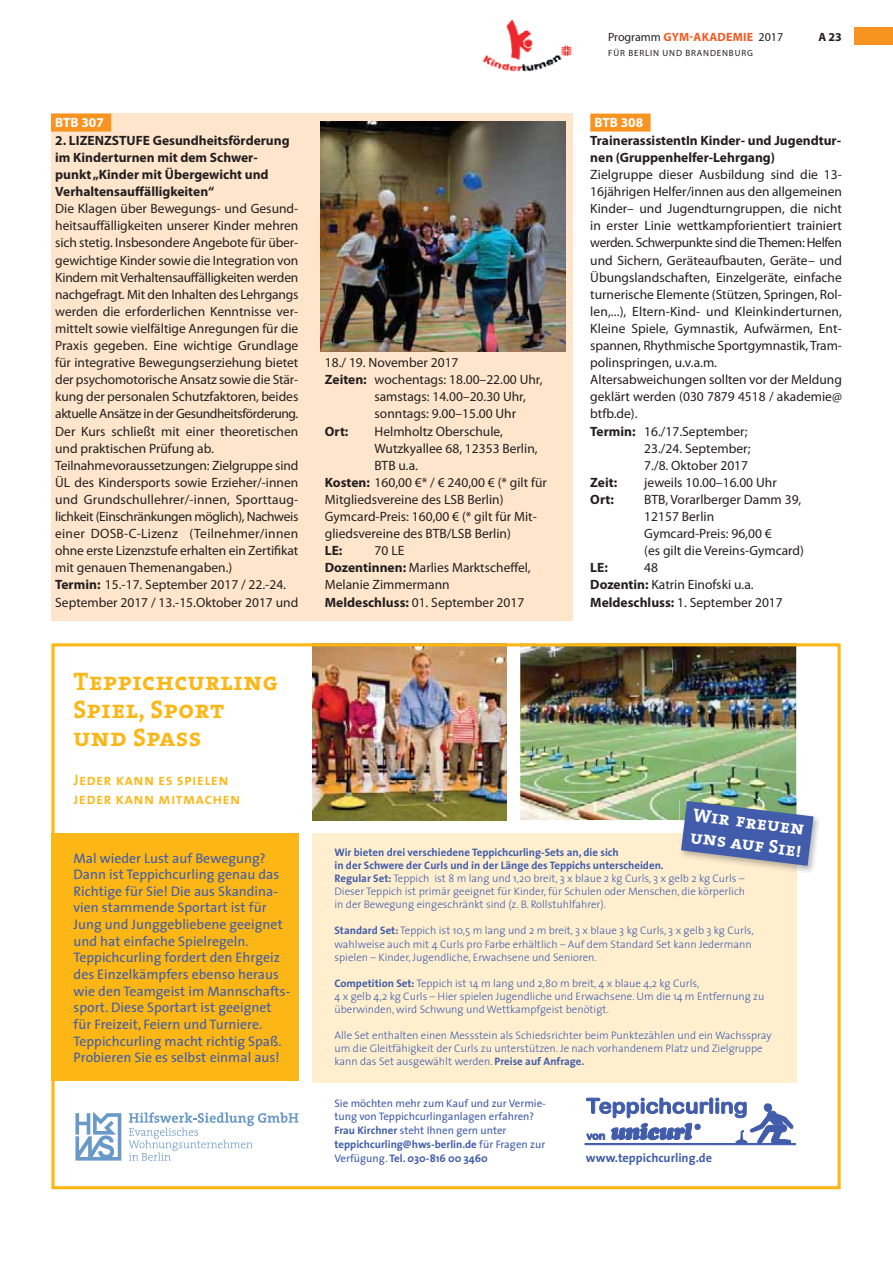
<style>
.page{position:relative;width:893px;height:1263px;background:#fff}
.page>*{position:absolute;margin:0;border:0;box-sizing:border-box;transform-origin:0 0}
.t1{font:25.5px/28px "The Serif Bold Caps";letter-spacing:.02em;color:#fcb716}
.t2{font:18.75px/21.9px "The Serif Bold Caps";color:#fff}
.t3{font:15.6px/18.8px "The Sans Semi Bold Caps";letter-spacing:.02em;color:#fcb716}
.t4{font:13.95px/16.6px "The Sans";color:#415caa}
.t5{font:13.5px/17.1px "Myriad Pro";color:#231f20}
.t6{font:700 13.5px/17.1px "Myriad Pro";color:#231f20}
.t7{font:13.5px "Myriad Pro";letter-spacing:-.025em;color:#231f20}
.t8{font:700 13.5px "Myriad Pro";color:#fff}
.t9{font:700 12.3px "The Sans";color:#415caa}
.t10{font:12px "Myriad Pro";color:#231f20}
.t11{font:700 12px "Myriad Pro";color:#231f20}
.t12{font:300 10.95px/13px "The Sans";color:#415caa}
.t13{font:10.95px/13.8px "The Sans";color:#415caa}
.t14{font:9px "Myriad Pro";letter-spacing:.095em;color:#231f20}
.s1{font-weight:700}
.s2{font-weight:700;color:#f15b24}
</style>
<div class="page">
<div style="left:51px;top:113px;width:521px;height:508px;background:#ffe5cb"></div>
<div style="left:51px;top:114px;width:60px;height:18px;background:#f79320"></div>
<div style="left:590px;top:114px;width:60px;height:18px;background:#f79320"></div>
<div style="left:312px;top:833px;width:484px;height:250px;background:#ffefcf"></div>
<div style="left:51px;top:833px;width:248px;height:248px;background:#fcb716"></div>
<img style="left:520px;top:647px;width:276px;height:173px">
<img style="left:312px;top:647px;width:195px;height:173px">
<div style="left:51px;top:643px;width:790px;height:546px;border:3px solid #fcb716"></div>
<svg style="left:75px;top:1112px;width:46px;height:49px"></svg>
<svg style="left:129px;top:1112px;width:169px;height:49px"></svg>
<img style="left:680px;top:800px;width:139px;height:74px">
<img style="left:680px;top:833px;width:116px;height:41px">
<img style="left:680px;top:800px;width:116px;height:1px">
<svg style="left:681px;top:801px;width:132px;height:65px;background:#6479aa"></svg>
<svg style="left:585px;top:1098px;width:210px;height:47px"></svg>
<img style="left:321px;top:122px;width:244px;height:229px">
<div style="left:855px;top:28px;width:38px;height:17px;background:#f79320"></div>
<img style="left:482px;top:20px;width:90px;height:52px">
<p class="t8" style="left:55px;top:117px;width:50px">BTB 307</p>
<p class="t6" style="left:55px;top:133px;width:236px">2. LIZENZSTUFE Gesundheitsförderung im Kinderturnen mit dem Schwer&shy;punkt „Kinder mit Übergewicht und Verhaltensauffälligkeiten“</p>
<p class="t5" style="left:55px;top:201px;width:245px">Die Klagen über Bewegungs- und Gesund&shy;heitsauffälligkeiten unserer Kinder mehren sich stetig. Insbesondere Angebote für über&shy;gewichtige Kinder sowie die Integration von Kindern mit Verhaltensauffälligkeiten werden nachgefragt. Mit den Inhalten des Lehrgangs werden die erforderlichen Kenntnisse ver&shy;mittelt sowie vielfältige Anregungen für die Praxis gegeben. Eine wichtige Grundlage für integrative Bewegungserziehung bietet der psychomotorische Ansatz sowie die Stär&shy;kung der personalen Schutzfaktoren, beides aktuelle Ansätze in der Gesundheitsförderung.<br>Der Kurs schließt mit einer theoretischen und praktischen Prüfung ab.<br>Teilnahmevoraussetzungen: Zielgruppe sind ÜL des Kindersports sowie Erzieher/-innen und Grundschullehrer/-innen, Sporttaug&shy;lichkeit (Einschränkungen möglich), Nachweis einer DOSB-C-Lizenz (Teilnehmer/innen ohne erste Lizenzstufe erhalten ein Zertifikat mit genauen Themenangaben.)<br><span class="s1">Termin:</span> 15.-17. September 2017 / 22.-24.<br>September 2017 / 13.-15.Oktober 2017 und</p>
<h1 class="t1" style="left:74px;top:667px;width:206px">Teppichcurling<br>Spiel, Sport und Spass</h1>
<p class="t3" style="left:74px;top:771px;width:168px">Jeder kann es spielen jeder kann mitmachen</p>
<p class="t4" style="left:74px;top:851px;width:218px">Mal wieder Lust auf Bewegung?<br>Dann ist Teppichcurling genau das Richtige für Sie! Die aus Skandina&shy;vien stammende Sportart ist für Jung und Junggebliebene geeignet und hat einfache Spielregeln.<br>Teppichcurling fordert den Ehrgeiz des Einzelkämpfers ebenso heraus wie den Teamgeist im Mannschafts&shy;sport. Diese Sportart ist geeignet für Freizeit, Feiern und Turniere.<br>Teppichcurling macht richtig Spaß.<br>Probieren Sie es selbst einmal aus!</p>
<p class="t5" style="left:325px;top:355px;width:135px">18./ 19. November 2017</p>
<p class="t5" style="left:325px;top:372px;width:219px"><span class="s1">Zeiten:</span> wochentags: 18.00–22.00 Uhr,</p>
<p class="t5" style="left:374px;top:389px;width:153px">samstags: 14.00–20.30 Uhr,</p>
<p class="t5" style="left:375px;top:406px;width:143px">sonntags: 9.00–15.00 Uhr</p>
<p class="t6" style="left:325px;top:423px;width:25px">Ort:</p>
<p class="t5" style="left:375px;top:423px;width:130px">Helmholtz Oberschule,</p>
<p class="t5" style="left:374px;top:440px;width:165px">Wutzkyallee 68, 12353 Berlin,</p>
<p class="t5" style="left:374px;top:457px;width:45px">BTB u.a.</p>
<p class="t5" style="left:325px;top:475px;width:224px"><span class="s1">Kosten:</span> 160,00 €* / € 240,00 € (* gilt für</p>
<p class="t5" style="left:325px;top:492px;width:180px">Mitgliedsvereine des LSB Berlin)</p>
<p class="t5" style="left:325px;top:509px;width:213px">Gymcard-Preis: 160,00 € (* gilt für Mit-</p>
<p class="t5" style="left:325px;top:526px;width:187px">gliedsvereine des BTB/LSB Berlin)</p>
<p class="t6" style="left:325px;top:543px;width:19px">LE:</p>
<p class="t5" style="left:325px;top:543px;width:207px;text-indent:50px">70 LE<br><span class="s1">Dozentinnen:</span> Marlies Marktscheffel,<br>Melanie Zimmermann<br><span class="s1">Meldeschluss:</span> 01. September 2017</p>
<p class="t10" style="left:608px;top:32px;width:177px">Programm <span class="s2">GYM-AKADEMIE</span> 2017</p>
<p class="t11" style="left:818px;top:32px;width:25px">A 23</p>
<p class="t14" style="left:608px;top:50px;width:146px">FÜR BERLIN UND BRANDENBURG</p>
<p class="t8" style="left:594px;top:117px;width:50px">BTB 308</p>
<p class="t6" style="left:590px;top:133px;width:252px">TrainerassistentIn Kinder- und Jugendtur&shy;nen (Gruppenhelfer-Lehrgang)</p>
<p class="t5" style="left:590px;top:167px;width:253px">Zielgruppe dieser Ausbildung sind die 13-</p>
<p class="t5" style="left:590px;top:184px;width:253px">16jährigen Helfer/innen aus den allgemeinen</p>
<p class="t5" style="left:590px;top:201px;width:253px">Kinder– und Jugendturngruppen, die nicht</p>
<p class="t5" style="left:590px;top:218px;width:253px">in erster Linie wettkampforientiert trainiert</p>
<p class="t7" style="left:590px;top:238px;width:253px">werden. Schwerpunkte sind die Themen: Helfen</p>
<p class="t5" style="left:590px;top:252px;width:253px">und Sichern, Geräteaufbauten, Geräte– und</p>
<p class="t5" style="left:590px;top:269px;width:253px">Übungslandschaften, Einzelgeräte, einfache</p>
<p class="t5" style="left:590px;top:286px;width:253px">turnerische Elemente (Stützen, Springen, Rol-</p>
<p class="t5" style="left:590px;top:304px;width:253px">len,...), Eltern-Kind- und Kleinkinderturnen,</p>
<p class="t5" style="left:590px;top:321px;width:253px">Kleine Spiele, Gymnastik, Aufwärmen, Ent-</p>
<p class="t5" style="left:590px;top:338px;width:253px">spannen, Rhythmische Sportgymnastik, Tram-</p>
<p class="t5" style="left:590px;top:355px;width:128px">polinspringen, u.v.a.m.</p>
<p class="t5" style="left:590px;top:372px;width:253px">Altersabweichungen sollten vor der Meldung</p>
<p class="t5" style="left:590px;top:389px;width:253px">geklärt werden (030 7879 4518 / akademie@</p>
<p class="t5" style="left:590px;top:406px;width:49px">btfb.de).</p>
<p class="t5" style="left:590px;top:423px;width:159px"><span class="s1">Termin:</span> 16./17.September;</p>
<p class="t5" style="left:644px;top:440px;width:108px">23./24. September;</p>
<p class="t5" style="left:644px;top:457px;width:105px">7./8. Oktober 2017</p>
<p class="t6" style="left:590px;top:475px;width:28px">Zeit:</p>
<p class="t5" style="left:644px;top:475px;width:134px">jeweils 10.00–16.00 Uhr</p>
<p class="t6" style="left:590px;top:492px;width:25px">Ort:</p>
<p class="t5" style="left:644px;top:492px;width:161px">BTB, Vorarlberger Damm 39,<br>12157 Berlin<br>Gymcard-Preis: 96,00 €<br>(es gilt die Vereins-Gymcard)</p>
<p class="t6" style="left:590px;top:560px;width:19px">LE:</p>
<p class="t5" style="left:590px;top:560px;width:194px;text-indent:54px">48<br><span class="s1">Dozentin:</span> Katrin Einofski u.a.<br><span class="s1">Meldeschluss:</span> 1. September 2017</p>
<h2 class="t2" style="left:694px;top:804px;width:113px;rotate:7deg">Wir freuen uns auf Sie!</h2>
<p class="t12" style="left:334px;top:847px;width:412px"><span class="s1">Wir bieten drei verschiedene Teppichcurling-Sets an, die sich<br>in der Schwere der Curls und in der Länge des Teppichs unterscheiden.<br>Regular Set:</span> Teppich ist 8 m lang und 1,20 breit, 3 x blaue 2 kg Curls, 3 x gelb 2 kg Curls – Dieser Teppich ist primär geeignet für Kinder, für Schulen oder Menschen, die körperlich in der Bewegung eingeschränkt sind (z. B. Rollstuhlfahrer).</p>
<p class="t12" style="left:334px;top:925px;width:421px"><span class="s1">Standard Set:</span> Teppich ist 10,5 m lang und 2 m breit, 3 x blaue 3 kg Curls, 3 x gelb 3 kg Curls, wahlweise auch mit 4 Curls pro Farbe erhältlich – Auf dem Standard Set kann Jedermann spielen – Kinder, Jugendliche, Erwachsene und Senioren.</p>
<p class="t12" style="left:334px;top:978px;width:431px"><span class="s1">Competition Set:</span> Teppich ist 14 m lang und 2,80 m breit, 4 x blaue 4,2 kg Curls,<br>4 x gelb 4,2 kg Curls – Hier spielen Jugendliche und Erwachsene. Um die 14 m Entfernung zu überwinden, wird Schwung und Wettkampfgeist benötigt.</p>
<p class="t12" style="left:334px;top:1030px;width:438px">Alle Set enthalten einen Messstein als Schiedsrichter beim Punktezählen und ein Wachsspray um die Gleitfähigkeit der Curls zu unterstützen. Je nach vorhandenem Platz und Zielgruppe kann das Set ausgewählt werden. <span class="s1">Preise auf Anfrage.</span></p>
<p class="t13" style="left:334px;top:1097px;width:213px">Sie möchten mehr zum Kauf und zur Vermie&shy;tung von Teppichcurlinganlagen erfahren?<br><span class="s1">Frau Kirchner</span> steht Ihnen gern unter <span class="s1">teppichcurling@hws-berlin.de</span> für Fragen zur Verfügung. <span class="s1">Tel. 030-816 00 3460</span></p>
<p class="t9" style="left:586px;top:1152px;width:128px">www.teppichcurling.de</p>
</div>
